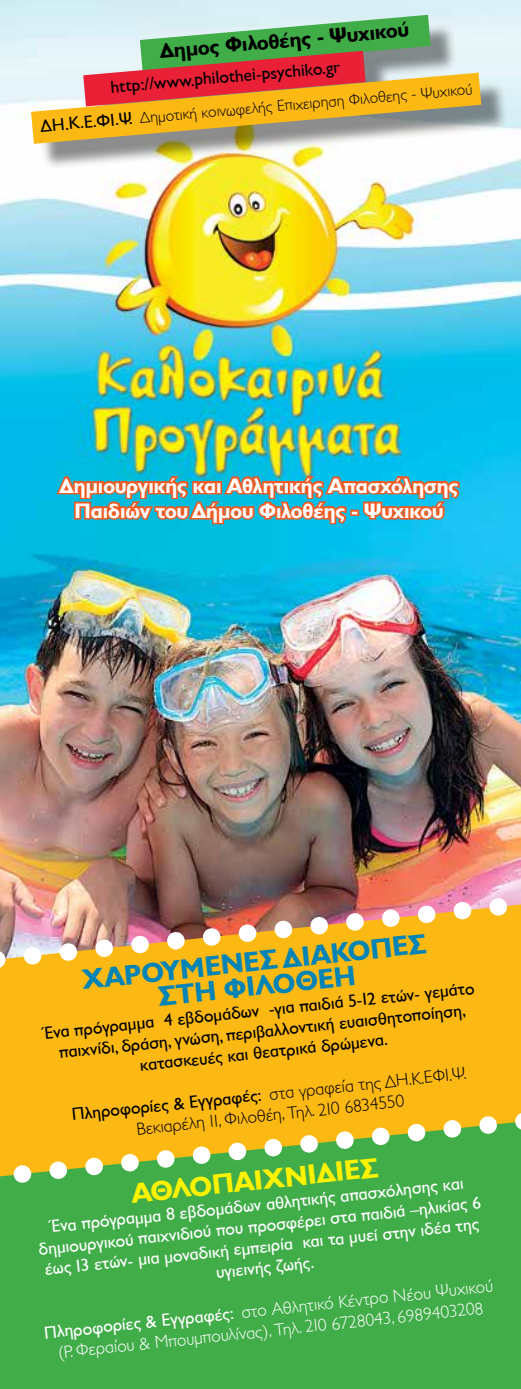
<style>
.page{position:relative;width:521px;height:1389px;background:#fff}
.page>*{position:absolute;margin:0;border:0;box-sizing:border-box;transform-origin:0 0}
.t1{font:700 28px/24.5px "Gill Sans Hel";color:#0084b6;text-align:center}
.t2{font:700 28px "Gill Sans Hel";color:#fff200}
.t3{font:700 21px/25.2px "Gill Sans Hel";color:#fff;text-align:center}
.t4{font:700 21px "Gill Sans Hel";color:#000}
.t5{font:17.5px/21px "Gill Sans Hel";color:#fff;text-align:center}
.t6{font:17.5px/21px "Gill Sans Hel";color:#000;text-align:center}
.t7{font:300 17.5px/21px "Gill Sans Hel";color:#fff;text-align:center}
.t8{font:300 17.5px/21px "Gill Sans Hel";color:#000;text-align:center}
.t9{font:300 15.75px "Gill Sans Hel";color:#000}
.s1{font-weight:400;font-size:17.5px}
.s2{font-weight:400}
</style>
<div class="page">
<div style="left:0;top:1201px;width:521px;height:188px;background:#41ad49"></div>
<img style="left:0;top:0;width:521px;height:884px">
<svg style="left:54px;top:468px;width:408px;height:78px;background:#539da3"></svg>
<div style="left:0;top:988px;width:521px;height:109px;background:#fdb913"></div>
<svg style="left:0;top:1097px;width:521px;height:104px;background:#a4b73a"></svg>
<img style="left:0;top:884px;width:521px;height:104px">
<svg style="left:0;top:1177px;width:1px;height:17px"></svg>
<svg style="left:520px;top:1105px;width:1px;height:18px"></svg>
<svg style="left:520px;top:891px;width:1px;height:17px"></svg>
<svg style="left:0;top:962px;width:1px;height:17px"></svg>
<div style="left:148px;top:23px;width:309px;height:75px;background:#000;opacity:.45"></div>
<svg style="left:83px;top:15px;width:348px;height:58px;background:#95af88"></svg>
<div style="left:40px;top:81px;width:468px;height:90px;background:#000;opacity:.45"></div>
<svg style="left:31px;top:73px;width:450px;height:71px;background:#df9c54"></svg>
<p class="t4" style="left:159px;top:39px;width:252px;rotate:-5deg">Δημος Φιλοθέης - Ψυχικού</p>
<p class="t9" style="left:40px;top:118px;width:435px;rotate:-5deg"><span class="s1">ΔΗ.Κ.Ε.ΦΙ.Ψ.</span> Δημοτική κοινωφελής Επιχειρηση Φιλοθεης - Ψυχικού</p>
<p class="t6" style="left:110px;top:76px;width:231px;rotate:-5deg">http://www.philothei-psychiko.gr</p>
<p class="t3" style="left:60px;top:473px;width:400px">Δημιουργικής και Αθλητικής Απασχόλησης<br>Παιδιών του Δήμου Φιλοθέης - Ψυχικού</p>
<h1 class="t1" style="left:81px;top:967px;width:348px;rotate:-6deg">ΧΑΡΟΥΜΕΝΕΣ ΔΙΑΚΟΠΕΣ<br>ΣΤΗ ΦΙΛΟΘΕΗ</h1>
<p class="t6" style="left:43px;top:1023px;width:434px;rotate:-6deg">Ένα πρόγραμμα 4 εβδομάδων -για παιδιά 5-12 ετών- γεμάτο παιχνίδι, δράση, γνώση, περιβαλλοντική ευαισθητοποίηση, κατασκευές και θεατρικά δρώμενα.</p>
<p class="t8" style="left:71px;top:1104px;width:398px;rotate:-6deg"><span class="s2">Πληροφορίες &amp; Εγγραφές:</span> στα γραφεία της ΔΗ.Κ.ΕΦΙ.Ψ.<br>Βεκιαρέλη 11, Φιλοθέη, Τηλ. 210 6834550</p>
<h1 class="t2" style="left:130px;top:1177px;width:250px;rotate:-6deg">ΑΘΛΟΠΑΙΧΝΙΔΙΕΣ</h1>
<p class="t5" style="left:35px;top:1218px;width:446px;rotate:-6deg">Ένα πρόγραμμα 8 εβδομάδων αθλητικής απασχόλησης και δημιουργικού παιχνιδιού που προσφέρει στα παιδιά –ηλικίας 6 έως 13 ετών- μια μοναδική εμπειρία και τα μυεί στην ιδέα της υγιεινής ζωής.</p>
<p class="t7" style="left:43px;top:1322px;width:453px;rotate:-6deg"><span class="s2">Πληροφορίες &amp; Εγγραφές:</span> στο Αθλητικό Κέντρο Νέου Ψυχικού (Ρ. Φεραίου &amp; Μπουμπουλίνας), Τηλ. 210 6728043, 6989403208</p>
</div>
